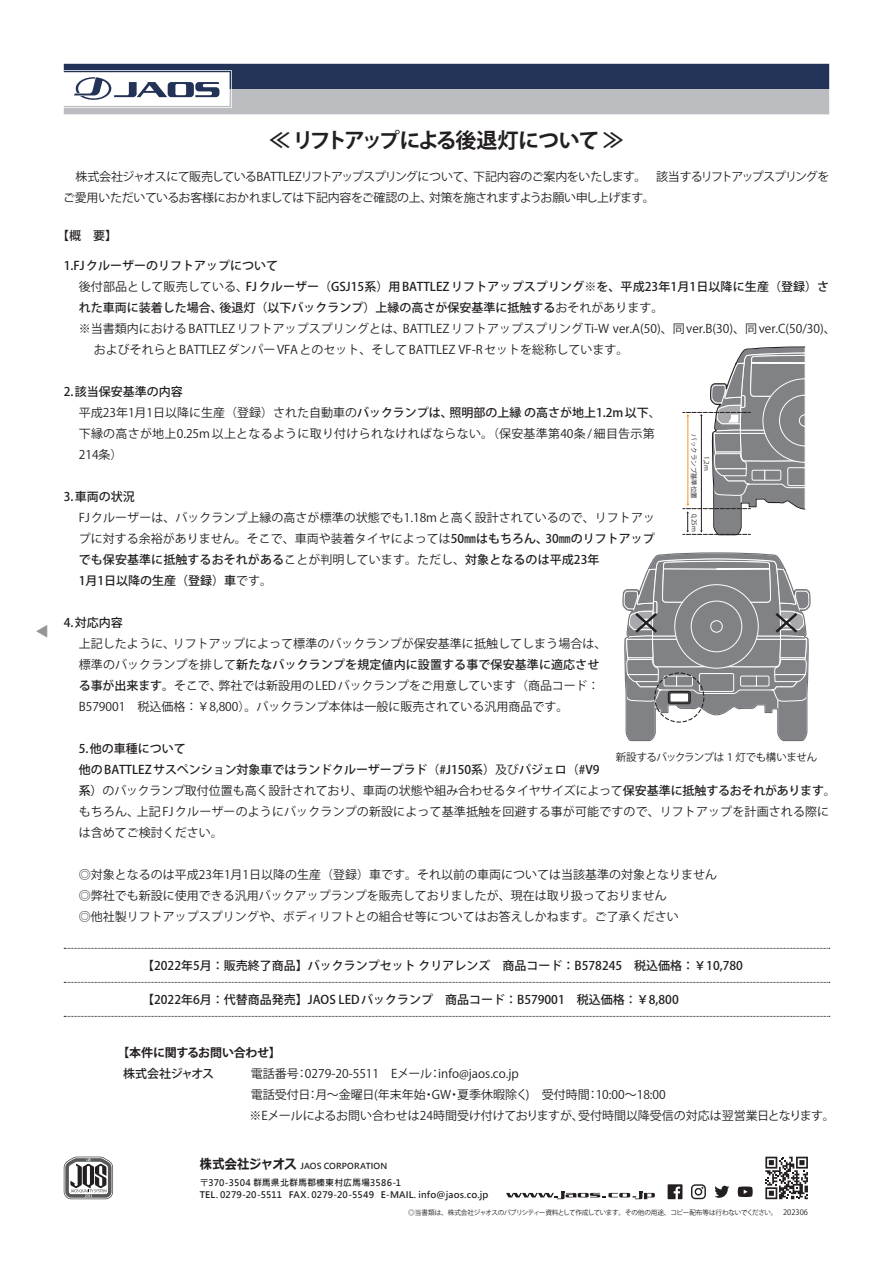
<style>
.page{position:relative;width:893px;height:1263px;background:#fff}
.page>*{position:absolute;margin:0;border:0;box-sizing:border-box;transform-origin:0 0}
.t1{font:700 21px "Koz Go Pro";letter-spacing:-.06em;color:#231f20}
.t2{font:700 13.5px "Meiryo";color:#231f20;scale:.9 1}
.t3{font:13.5px "Koz Go Pro";color:#939598}
.t4{font:12px/21px "Koz Go Pro";color:#231f20}
.t5{font:500 12px/21px "Koz Go Pro";color:#231f20}
.t6{font:12px "Koz Go Pro";letter-spacing:-.02em;color:#231f20}
.t7{font:12px/21px "Koz Go Pro";letter-spacing:.02em;color:#231f20}
.t8{font:12px/21px "Koz Go Pro";letter-spacing:-.055em;color:#231f20}
.t9{font:12px "Koz Go Pro";letter-spacing:-.065em;color:#231f20}
.t10{font:700 12px "Koz Go Pro";letter-spacing:-.02em;color:#231f20}
.t11{font:500 12px "Koz Go Pro";letter-spacing:-.05em;color:#231f20}
.t12{font:10.5px "Koz Go Pro";letter-spacing:-.04em;color:#231f20}
.t13{font:700 9px/12px "Microsoft Jheng Hei";letter-spacing:.01em;color:#231f20}
.t14{font:700 8.25px "Microsoft Jheng Hei";letter-spacing:.02em;color:#231f20}
.t15{font:7.5px "Koz Go Pro";color:#231f20}
.t16{font:6.75px "Koz Go Pro";letter-spacing:-.05em;color:#231f20}
.t17{font:6.45px/12.9px "Koz Go Pro";color:#231f20}
.s1{font-weight:400}
.s2{font-weight:500}
</style>
<div class="page">
<svg style="left:64px;top:64px;width:765px;height:50px;background:#7e8698"></svg>
<svg style="left:64px;top:1157px;width:49px;height:42px"></svg>
<svg style="left:765px;top:1157px;width:43px;height:42px"></svg>
<svg style="left:668px;top:1184px;width:14px;height:15px"></svg>
<svg style="left:691px;top:1184px;width:15px;height:15px"></svg>
<svg style="left:714px;top:1186px;width:15px;height:12px"></svg>
<svg style="left:738px;top:1186px;width:15px;height:11px"></svg>
<svg style="left:506px;top:1191px;width:149px;height:8px"></svg>
<svg style="left:683px;top:346px;width:123px;height:190px"></svg>
<svg style="left:622px;top:552px;width:189px;height:189px"></svg>
<svg style="left:64px;top:948px;width:766px;height:1px"></svg>
<svg style="left:64px;top:982px;width:766px;height:1px"></svg>
<svg style="left:64px;top:1016px;width:766px;height:1px"></svg>
<p class="t3" style="left:34px;top:638px;width:15px;rotate:-90deg">▲</p>
<p class="t1" style="left:269px;top:127px;width:356px">≪ リフトアップによる後退灯について ≪</p>
<p class="t8" style="left:429px;top:166px;width:227px;text-indent:-365px">　株式会社ジャオスにて販売しているBATTLEZリフトアップスプリングについて、<br>対策を施されますようお願い申し上げます。</p>
<p class="t9" style="left:473px;top:168px;width:358px">下記内容のご案内をいたします。　該当するリフトアップスプリングを</p>
<p class="t6" style="left:63px;top:189px;width:371px">ご愛用いただいているお客様におかれましては下記内容をご確認の上、</p>
<p class="t5" style="left:57px;top:226px;width:62px">【概　要【</p>
<p class="t5" style="left:64px;top:255px;width:216px">1.FJクルーザーのリフトアップについて</p>
<p class="t5" style="left:246px;top:276px;width:585px">FJクルーザー（GSJ15系）用BATTLEZ リフトアップスプリング※を、平成23年月1 1日以降に生産（登録）さ</p>
<p class="t5" style="left:219px;top:276px;width:445px;text-indent:-141px"><span class="s1">後付部品として販売している、<br></span>後退灯（以下バックランプ）上縁の高さが保安基準に抵触する<span class="s1">おそれがあります。</span></p>
<p class="t5" style="left:79px;top:297px;width:145px">れた車両に装着した場合、</p>
<p class="t4" style="left:94px;top:318px;width:536px;text-indent:-15px">※当書類内におけるBATTLEZ リフトアップスプリングとは、<br>およびそれらとBATTLEZ ダンパー VFA とのセット、そしてBATTLEZ VF R- セットを総称しています。</p>
<p class="t5" style="left:64px;top:381px;width:121px">2.該当保安基準の内容</p>
<p class="t5" style="left:450px;top:402px;width:213px">照明部の上縁の高さが地上1.2m以下<span class="s1">、</span></p>
<p class="t4" style="left:403px;top:318px;width:435px">BATTLEZリフトアップスプリング Ti W- ver A. (50)、同ver (B. 30)、同ver C. )50/30 、(</p>
<p class="t7" style="left:79px;top:402px;width:577px">平成23年月1 1日以降に生産（登録）された自動車の<span class="s2">バックランプは、<br></span>下縁の高さが地上0.25m以上となるように取り付けられなければならない。（保安基準第40条/ 細目告示第<br>214条(</p>
<p class="t5" style="left:64px;top:486px;width:73px">3.車両の状況</p>
<p class="t4" style="left:79px;top:507px;width:578px;text-align:right">FJクルーザーは、バックランプ上縁の高さが標準の状態でも1.18mと高く設計されているので、リフトアッ<br><span class="s2">30㎜のリフトアップ</span></p>
<p class="t17" style="left:713px;top:434px;width:66px;text-indent:22px;rotate:90deg">1,2m<br>バックランプ基準位置</p>
<p class="t17" style="left:700px;top:514px;width:19px;rotate:90deg">0,25m</p>
<p class="t5" style="left:79px;top:528px;width:522px"><span class="s1">プに対する余裕がありません。そこで、車両や装着タイヤによっては</span>50㎜はもちろん、<br>でも保安基準に抵触するおそれがある<span class="s1">ことが判明しています。ただし、</span>対象となるのは平成23年月1 1日以降の生産（登録）車<span class="s1">です。</span></p>
<p class="t5" style="left:64px;top:612px;width:61px">4.対応内容</p>
<p class="t4" style="left:173px;top:633px;width:435px">リフトアップによって標準のバックランプが保安基準に抵触してしまう場合は、</p>
<p class="t4" style="left:79px;top:633px;width:98px">上記したように、</p>
<p class="t5" style="left:79px;top:654px;width:522px"><span class="s1">標準のバックランプを排して</span>新たなバックランプを規定値内に設置する事で保安基準に適応させ</p>
<p class="t4" style="left:219px;top:675px;width:383px">弊社では新設用のLED バックランプをご用意しています（商品コード：</p>
<p class="t4" style="left:79px;top:675px;width:491px"><span class="s2">る事が出来ます。</span>そこで、<br>B579001　税込価格：￥8,800）。バックランプ本体は一般に販売されている汎用商品です。</p>
<p class="t5" style="left:79px;top:738px;width:109px">5.他の車種について</p>
<p class="t5" style="left:79px;top:759px;width:522px">他のBATTLEZ サスペンション対象車ではランドクルーザープラド（ J# 150系）<span class="s1">及び</span>パジェロ（ V# 9</p>
<p class="t6" style="left:79px;top:783px;width:759px"><span class="s2">系）</span>のバックランプ取付位置も高く設計されており、車両の状態や組み合わせるタイヤサイズによって<span class="s2">保安基準に抵触するおそれがあります</span>。</p>
<p class="t4" style="left:137px;top:801px;width:694px">上記FJ クルーザーのようにバックランプの新設によって基準抵触を回避する事が可能ですので、リフトアップを計画される際に</p>
<p class="t12" style="left:616px;top:750px;width:203px">新設するバックランプは 1 灯でも構いません</p>
<p class="t4" style="left:79px;top:801px;width:145px">もちろん、<br>は含めてご検討ください。</p>
<p class="t4" style="left:79px;top:864px;width:640px">◎対象となるのは平成23年月1 1日以降の生産（登録）車です。それ以前の車両については当該基準の対象となりません</p>
<p class="t4" style="left:79px;top:885px;width:590px">◎弊社でも新設に使用できる汎用バックアップランプを販売しておりましたが、現在は取り扱っておりません</p>
<p class="t4" style="left:79px;top:906px;width:602px">◎他社製リフトアップスプリングや、ボディリフトとの組合せ等についてはお答えしかねます。ご了承ください</p>
<p class="t5" style="left:142px;top:955px;width:602px">【2022年月5 ：販売終了商品】バックランプセットクリアレンズ　商品コード：B578245　税込価格：￥10,780</p>
<p class="t5" style="left:142px;top:989px;width:538px">【2022年月6 ：代替商品発売】JAOS LEDバックランプ　商品コード：B579001　税込価格：￥8,800</p>
<p class="t10" style="left:117px;top:1044px;width:165px">【本件に関するお問い合わせ【</p>
<p class="t11" style="left:123px;top:1065px;width:92px">株式会社ジャオス</p>
<p class="t4" style="left:251px;top:1063px;width:49px">電話番号</p>
<p class="t4" style="left:438px;top:1063px;width:82px">info@jaos.co j p.</p>
<p class="t4" style="left:296px;top:1063px;width:138px">：0279-20-5511　Eメール</p>
<p class="t4" style="left:429px;top:1063px;width:13px">：</p>
<p class="t4" style="left:251px;top:1084px;width:176px">電話受付日月～金曜日(年末年始</p>
<p class="t4" style="left:457px;top:1084px;width:73px">夏季休暇除く</p>
<p class="t4" style="left:526px;top:1084px;width:65px">)　受付時間</p>
<p class="t4" style="left:432px;top:1084px;width:21px">GW</p>
<p class="t4" style="left:587px;top:1084px;width:81px">：10:00~18:00</p>
<p class="t4" style="left:307px;top:1084px;width:13px">：</p>
<p class="t4" style="left:423px;top:1084px;width:13px">・</p>
<p class="t4" style="left:448px;top:1084px;width:13px">・</p>
<p class="t4" style="left:250px;top:1105px;width:336px">※Eメールによるお問い合わせは24時間受け付けておりますが、</p>
<p class="t4" style="left:578px;top:1105px;width:258px">受付時間以降受信の対応は翌営業日となります。</p>
<p class="t2" style="left:200px;top:1154px;width:109px">株式会社ジャオス</p>
<p class="t13" style="left:381px;top:1177px;width:109px;text-indent:-181px">〒370-3504 群馬県北群馬郡榛東村広馬場3586-1<br>-E MAIL. info@jaos.co j p.</p>
<p class="t14" style="left:301px;top:1160px;width:88px">JAOS CORPORATION</p>
<p class="t13" style="left:200px;top:1189px;width:84px">TEL. 0279-20-5511</p>
<p class="t13" style="left:289px;top:1189px;width:87px">FAX. 0279-20-5549</p>
<p class="t16" style="left:408px;top:1208px;width:371px">◎当書類は、株式会社ジャオスのパブリシティー資料として作成しています。その他の用途、コピー配布等は行わないでください。</p>
<p class="t15" style="left:783px;top:1207px;width:26px">202306</p>
</div>
